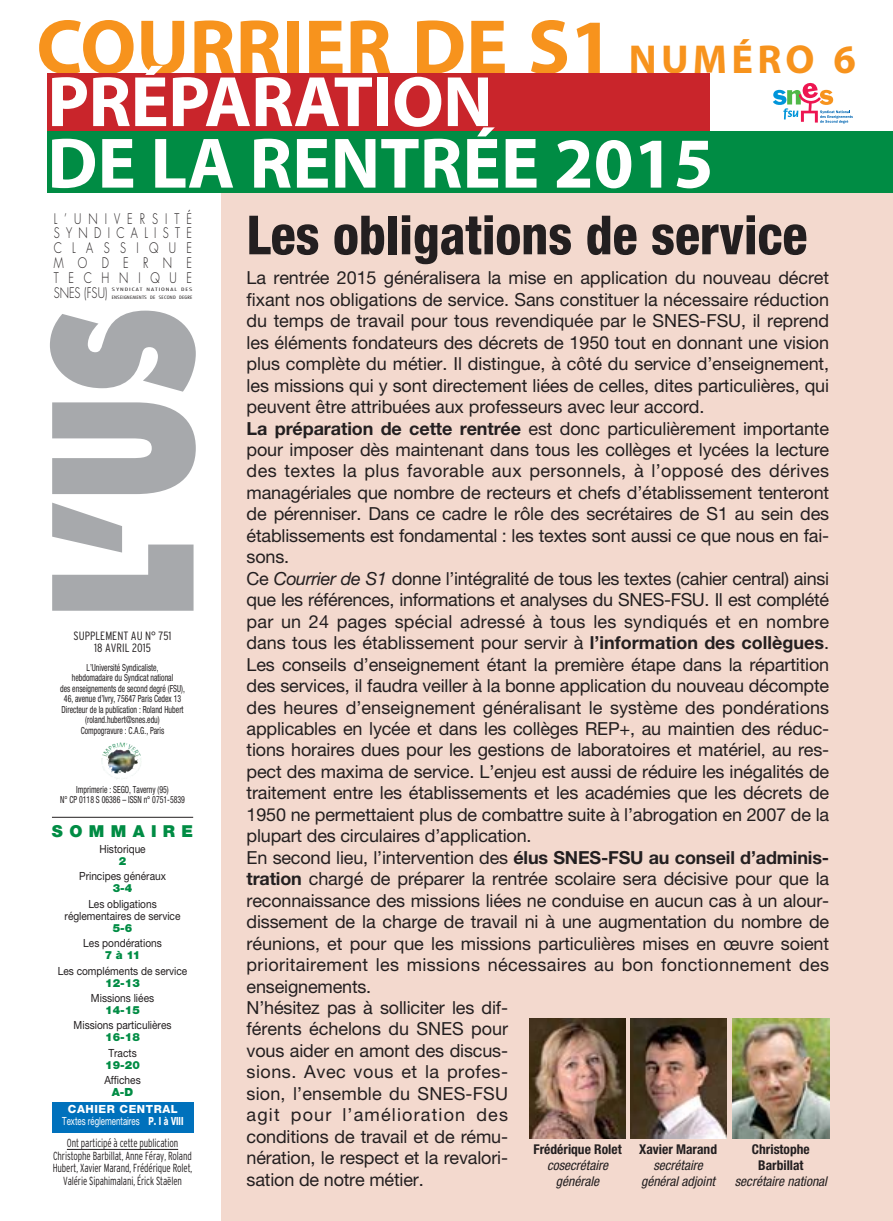
<style>
.page{position:relative;width:893px;height:1221px;background:#fff}
.page>*{position:absolute;margin:0;border:0;box-sizing:border-box;transform-origin:0 0}
.t1{font:800 187.5px "Futura";color:#a7a9ac;scale:.7 1}
.t2{font:700 77.85px "Myriad";color:#f7931d}
.t3{font:700 72px/61.5px "Myriad";color:#fff}
.t4{font:800 condensed 54px "Helvetica Neue";color:#231f20;scale:.96 1}
.t5{font:18px/21.5px "Helvetica Neue";letter-spacing:-.01em;color:#231f20}
.t6{font:900 16.5px "Helvetica Neue";letter-spacing:.385em;color:#008c44}
.t7{font:300 14.25px/14.9px "Futura";letter-spacing:.88em;color:#231f20;text-align:justify;scale:.78 1}
.t8{font:italic condensed 13.5px/15.8px "Helvetica Neue";color:#231f20;text-align:center}
.t9{font:700 condensed 13.5px/15.8px "Helvetica Neue";color:#231f20;text-align:center}
.t10{font:300 condensed 12px/12px "Interstate";color:#231f20;text-align:center}
.t11{font:300 condensed 11.7px/12.8px "Interstate";letter-spacing:-.01em;color:#231f20;text-align:center;scale:.85 1}
.t12{font:11.25px/12px "Helvetica Neue";color:#231f20;text-align:center;scale:.9 1}
.t13{font:800 11.25px/12px "Helvetica Neue";letter-spacing:.05em;color:#fff;text-align:center}
.t14{font:condensed 9.75px/10.5px "Helvetica Neue";color:#231f20;text-align:center;scale:.8 1}
.t15{font:300 condensed 4.5px/7.5px "Futura";letter-spacing:.025em;color:#231f20;scale:1.85 1}
.s1{font-size:40.5px}
.s2{font-weight:900;color:#008c44}
.s3{font-weight:400}
.s4{font-weight:700}
.s5{font-style:italic}
.s6{font-weight:700;font-style:normal}
.s7{font-weight:400;font-style:italic}
</style>
<div class="page">
<div style="left:221px;top:192px;width:672px;height:1028px;background:#f3d9ce"></div>
<hr style="left:52px;top:816px;width:141px;height:1px;background:#231f20">
<img style="left:108px;top:764px;width:28px;height:10px">
<div style="left:47px;top:73px;width:663px;height:60px;background:#c9252b"></div>
<div style="left:47px;top:132px;width:846px;height:61px;background:#008c44"></div>
<svg style="left:773px;top:82px;width:80px;height:41px"></svg>
<img style="left:630px;top:1018px;width:96px;height:120px">
<img style="left:530px;top:1018px;width:96px;height:120px">
<div style="left:52px;top:1101px;width:141px;height:31px;background:#0071bc"></div>
<img style="left:733px;top:1018px;width:96px;height:120px">
<hr style="left:67px;top:1148px;width:111px;height:1px;background:#231f20">
<p class="t2" style="left:36px;top:18px;width:821px">COURRIER DE S1 <span class="s1">NUMÉRO 6</span></p>
<p class="t3" style="left:47px;top:77px;width:668px">PRÉPARATION<br>DE LA RENTRÉE 2015</p>
<p class="t7" style="left:54px;top:212px;width:179px">L’UNIVERSITÉ SYNDICALISTE CLASSIQUE MODERNE TECHNIQUE SNES (FSU)</p>
<p class="t15" style="left:112px;top:286px;width:45px">SYNDICAT NATIONAL DES<br>ENSEIGNEMENTS DE SECOND DEGRE</p>
<p class="t1" style="left:42px;top:619px;width:446px;rotate:-90deg">L’US</p>
<p class="t10" style="left:74px;top:630px;width:99px">SUPPLEMENT AU N° 751<br>18 AVRIL 2015</p>
<p class="t14" style="left:87px;top:662px;width:92px">L’Université Syndicaliste,</p>
<p class="t14" style="left:60px;top:673px;width:157px">hebdomadaire du Syndicat national<br>des enseignements de second degré (FSU), 46, avenue d’Ivry, 75647 Paris Cedex 13<br>Directeur de la publication : Roland Hubert (roland.hubert@snes.edu)<br>Compogravure : C.A.G., Paris</p>
<p class="t14" style="left:60px;top:785px;width:158px">Imprimerie : SEGO, Taverny (95)<br>N° CP 0118 S 06386 – ISSN n° 0751-5839</p>
<p class="t6" style="left:52px;top:825px;width:143px">SOMMAIRE</p>
<p class="t12" style="left:99px;top:844px;width:53px">Historique<br><span class="s2">2</span></p>
<p class="t12" style="left:79px;top:871px;width:98px">Principes généraux<br><span class="s2">3-4</span></p>
<p class="t12" style="left:65px;top:898px;width:130px">Les obligations réglementaires de service<br><span class="s2">5-6</span></p>
<p class="t12" style="left:83px;top:938px;width:89px">Les pondérations<br><span class="s2">7 à 11</span></p>
<p class="t12" style="left:58px;top:965px;width:145px">Les compléments de service<br><span class="s2">12-13</span></p>
<p class="t12" style="left:91px;top:993px;width:72px">Missions liées<br><span class="s2">14-15</span></p>
<p class="t12" style="left:74px;top:1020px;width:110px">Missions particulières<br><span class="s2">16-18</span></p>
<p class="t12" style="left:105px;top:1047px;width:40px;text-align:left">Tracts<br><span class="s2">19-20</span></p>
<p class="t12" style="left:104px;top:1075px;width:42px">Affiches<br><span class="s2">A-D</span></p>
<p class="t13" style="left:62px;top:1104px;width:123px">CAHIER CENTRAL<br><span class="s3">Textes réglementaires</span> P. I à VIII</p>
<p class="t11" style="left:53px;top:1137px;width:166px">Ont participé à cette publication Christophe Barbillat, Anne Féray, Roland Hubert, Xavier Marand, Frédérique Rolet, Valérie Sipahimalani, Érick Staëlen</p>
<p class="t4" style="left:247px;top:216px;width:586px">Les obligations de service</p>
<p class="t5" style="left:247px;top:269px;width:584px">La rentrée 2015 généralisera la mise en application du nouveau décret fixant nos obligations de service. Sans constituer la nécessaire réduction du temps de travail pour tous revendiquée par le SNES-FSU, il reprend les éléments fondateurs des décrets de 1950 tout en donnant une vision plus complète du métier. Il distingue, à côté du service d’enseignement, les missions qui y sont directement liées de celles, dites particulières, qui peuvent être attribuées aux professeurs avec leur accord.<br><span class="s4">La préparation de cette rentrée</span> est donc particulièrement importante pour imposer dès maintenant dans tous les collèges et lycées la lecture des textes la plus favorable aux personnels, à l’opposé des dérives managériales que nombre de recteurs et chefs d’établissement tenteront de pérenniser. Dans ce cadre le rôle des secrétaires de S1 au sein des établissements est fondamental : les textes sont aussi ce que nous en fai&shy;sons.<br>Ce <span class="s5">Courrier de S1</span> donne l’intégralité de tous les textes (cahier central) ainsi que les références, informations et analyses du SNES-FSU. Il est complété par un 24 pages spécial adressé à tous les syndiqués et en nombre dans tous les établissement pour servir à <span class="s4">l’information des collègues</span>.<br>Les conseils d’enseignement étant la première étape dans la répartition des services, il faudra veiller à la bonne application du nouveau décompte des heures d’enseignement généralisant le système des pondérations applicables en lycée et dans les collèges REP+, au maintien des réduc&shy;tions horaires dues pour les gestions de laboratoires et matériel, au res&shy;pect des maxima de service. L’enjeu est aussi de réduire les inégalités de traitement entre les établissements et les académies que les décrets de 1950 ne permettaient plus de combattre suite à l’abrogation en 2007 de la plupart des circulaires d’application.<br>En second lieu, l’intervention des <span class="s4">élus SNES-FSU au conseil d’adminis&shy;tration</span> chargé de préparer la rentrée scolaire sera décisive pour que la reconnaissance des missions liées ne conduise en aucun cas à un alour&shy;dissement de la charge de travail ni à une augmentation du nombre de réunions, et pour que les missions particulières mises en œuvre soient prioritairement les missions nécessaires au bon fonctionnement des enseignements.<br>N’hésitez pas à solliciter les dif-<br>férents échelons du SNES pour<br>vous aider en amont des discus-<br>sions. Avec vous et la profes-<br>sion, l’ensemble du SNES-FSU<br>agit pour l’amélioration des<br>conditions de travail et de rému-<br>nération, le respect et la revalori-<br>sation de notre métier.</p>
<p class="t8" style="left:533px;top:1142px;width:90px"><span class="s6">Frédérique Rolet </span>cosecrétaire générale</p>
<p class="t8" style="left:639px;top:1142px;width:79px"><span class="s6">Xavier Marand </span>secrétaire généraladjoint</p>
<p class="t9" style="left:735px;top:1142px;width:96px">Christophe<br>Barbillat <span class="s7">secrétaire national</span></p>
</div>
